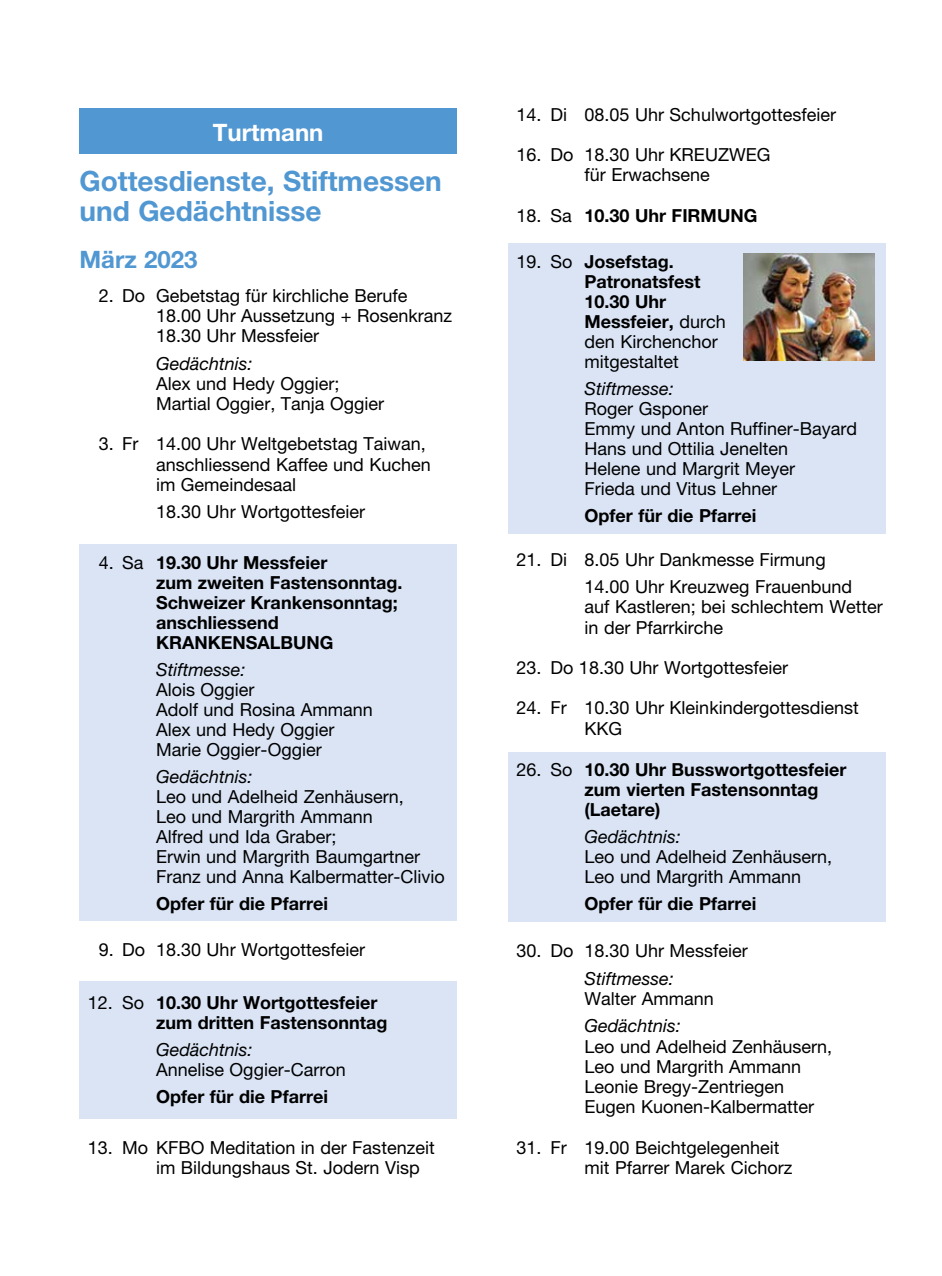
<style>
.page{position:relative;width:942px;height:1276px;background:#fff}
.page>*{position:absolute;margin:0;border:0;box-sizing:border-box;transform-origin:0 0}
.t1{font:700 28px/30.2px "Helvetica Neue LT Pro";color:#5197d2}
.t2{font:700 24px "Helvetica Neue LT Pro";color:#5197d2}
.t3{font:700 24px "Helvetica Neue LT Pro";color:#fff}
.t4{font:18px/20.2px "Helvetica Neue LT Pro";color:#000}
.t5{font:700 18px/20px "Helvetica Neue LT Pro";color:#000}
.t6{font:italic 18px "Helvetica Neue LT Pro";color:#000}
.s1{font-weight:400}
</style>
<div class="page">
<div style="left:79px;top:109px;width:377px;height:45px;background:#5197d2"></div>
<div style="left:507px;top:244px;width:377px;height:290px;background:#dae4f5"></div>
<div style="left:507px;top:752px;width:377px;height:169px;background:#dae4f5"></div>
<div style="left:79px;top:980px;width:377px;height:138px;background:#dae4f5"></div>
<div style="left:79px;top:545px;width:377px;height:376px;background:#dae4f5"></div>
<img style="left:743px;top:254px;width:131px;height:107px">
<h2 class="t3" style="left:213px;top:117px;width:112px">Turtmann</h2>
<h1 class="t1" style="left:79px;top:165px;width:364px">Gottesdienste, Stiftmessen und Gedächtnisse</h1>
<h2 class="t2" style="left:79px;top:244px;width:120px">März 2023</h2>
<p class="t4" style="left:156px;top:285px;width:297px;text-indent:-57px">2. Do Gebetstag für kirchliche Berufe<br>18.00 Uhr Aussetzung + Rosenkranz<br>18.30 Uhr Messfeier</p>
<p class="t6" style="left:156px;top:352px;width:98px">Gedächtnis:</p>
<p class="t4" style="left:156px;top:373px;width:229px">Alex und Hedy Oggier;<br>Martial Oggier, Tanja Oggier</p>
<p class="t4" style="left:156px;top:434px;width:276px;text-indent:-57px">3. Fr 14.00 Uhr Weltgebetstag Taiwan, anschliessend Kaffee und Kuchen im Gemeindesaal</p>
<p class="t4" style="left:156px;top:501px;width:211px">18.30 Uhr Wortgottesfeier</p>
<p class="t5" style="left:156px;top:552px;width:248px;text-indent:-57px"><span class="s1">4. Sa</span> 19.30 Uhr Messfeier<br>zum zweiten Fastensonntag.<br>Schweizer Krankensonntag; anschliessend<br>KRANKENSALBUNG</p>
<p class="t6" style="left:156px;top:658px;width:91px">Stiftmesse:</p>
<p class="t4" style="left:156px;top:679px;width:218px">Alois Oggier<br>Adolf und Rosina Ammann<br>Alex und Hedy Oggier<br>Marie Oggier-Oggier</p>
<p class="t6" style="left:156px;top:765px;width:98px">Gedächtnis:</p>
<p class="t4" style="left:156px;top:786px;width:290px">Leo und Adelheid Zenhäusern,<br>Leo und Margrith Ammann<br>Alfred und Ida Graber;<br>Erwin und Margrith Baumgartner<br>Franz und Anna Kalbermatter-Clivio</p>
<p class="t5" style="left:156px;top:893px;width:173px">Opfer für die Pfarrei</p>
<p class="t4" style="left:99px;top:939px;width:268px">9. Do 18.30 Uhr Wortgottesfeier</p>
<p class="t5" style="left:156px;top:992px;width:233px;text-indent:-68px"><span class="s1">12. So</span> 10.30 Uhr Wortgottesfeier zum dritten Fastensonntag</p>
<p class="t6" style="left:156px;top:1038px;width:98px">Gedächtnis:</p>
<p class="t4" style="left:156px;top:1059px;width:191px">Annelise Oggier-Carron</p>
<p class="t5" style="left:156px;top:1086px;width:173px">Opfer für die Pfarrei</p>
<p class="t4" style="left:156px;top:1137px;width:280px;text-indent:-68px">13. Mo KFBO Meditation in der Fastenzeit im Bildungshaus St. Jodern Visp</p>
<p class="t4" style="left:516px;top:104px;width:321px">14. Di 08.05 Uhr Schulwortgottesfeier</p>
<p class="t4" style="left:516px;top:144px;width:255px;text-align:center">16. Do 18.30 Uhr KREUZWEG für Erwachsene</p>
<p class="t5" style="left:516px;top:205px;width:242px"><span class="s1">18. Sa</span> 10.30 Uhr FIRMUNG</p>
<p class="t5" style="left:584px;top:251px;width:143px;text-indent:-68px"><span class="s1">19. So</span> Josefstag.<br>Patronatsfest<br>10.30 Uhr<br>Messfeier, <span class="s1">durch den Kirchenchor mitgestaltet</span></p>
<p class="t6" style="left:584px;top:378px;width:91px">Stiftmesse:</p>
<p class="t4" style="left:584px;top:399px;width:274px">Roger Gsponer<br>Emmy und Anton Ruffiner-Bayard<br>Hans und Ottilia Jenelten<br>Helene und Margrit Meyer<br>Frieda und Vitus Lehner</p>
<p class="t5" style="left:584px;top:505px;width:173px">Opfer für die Pfarrei</p>
<p class="t4" style="left:584px;top:545px;width:269px;line-height:27.4px;text-indent:-68px">21. Di 8.05 Uhr Dankmesse Firmung<br>14.00 Uhr Kreuzweg Frauenbund</p>
<p class="t4" style="left:584px;top:596px;width:300px">auf Kastleren; bei schlechtem Wetter in der Pfarrkirche</p>
<p class="t4" style="left:516px;top:657px;width:273px">23. Do 18.30 Uhr Wortgottesfeier</p>
<p class="t4" style="left:584px;top:698px;width:276px;text-indent:-68px">24. Fr 10.30 Uhr Kleinkindergottesdienst<br>KKG</p>
<p class="t5" style="left:584px;top:759px;width:263px;text-indent:-68px"><span class="s1">26. So</span> 10.30 Uhr Busswortgottesfeier zum vierten Fastensonntag (Laetare)</p>
<p class="t6" style="left:584px;top:826px;width:98px">Gedächtnis:</p>
<p class="t4" style="left:584px;top:846px;width:249px">Leo und Adelheid Zenhäusern,<br>Leo und Margrith Ammann</p>
<p class="t5" style="left:584px;top:893px;width:173px">Opfer für die Pfarrei</p>
<p class="t4" style="left:516px;top:940px;width:233px">30. Do 18.30 Uhr Messfeier</p>
<p class="t6" style="left:584px;top:967px;width:91px">Stiftmesse:</p>
<p class="t4" style="left:584px;top:988px;width:131px">Walter Ammann</p>
<p class="t6" style="left:584px;top:1015px;width:98px">Gedächtnis:</p>
<p class="t4" style="left:584px;top:1036px;width:249px">Leo und Adelheid Zenhäusern,<br>Leo und Margrith Ammann<br>Leonie Bregy-Zentriegen<br>Eugen Kuonen-Kalbermatter</p>
<p class="t4" style="left:584px;top:1137px;width:209px;text-indent:-68px">31. Fr 19.00 Beichtgelegenheit mit Pfarrer Marek Cichorz</p>
</div>
